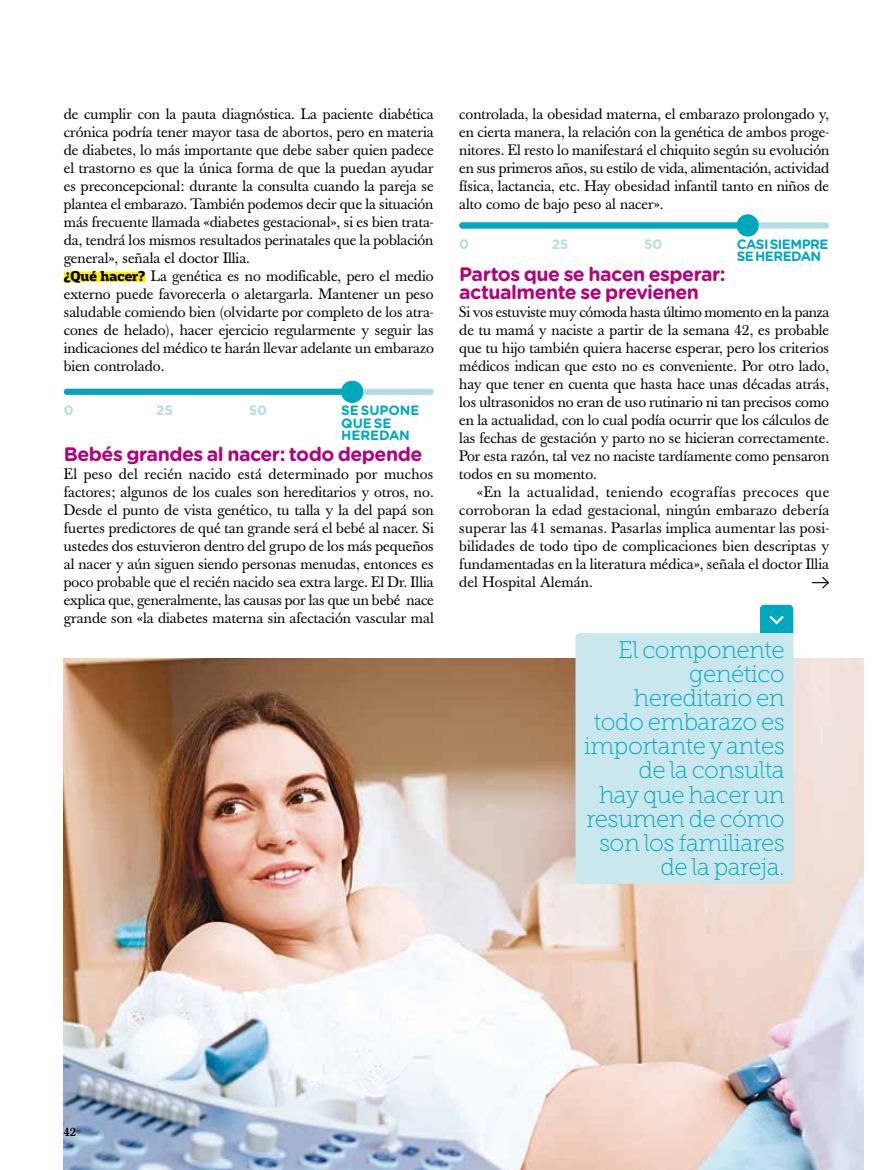
<style>
.page{position:relative;width:893px;height:1170px;background:#fff}
.page>*{position:absolute;margin:0;border:0;box-sizing:border-box;transform-origin:0 0}
.t1{font:24px/24px "Museo Slab 100";letter-spacing:-.02em;color:#00a8bd;text-align:right}
.t2{font:700 19.5px/18px "Gotham Rounded";letter-spacing:-.03em;color:#b5007c}
.t3{font:15px/18px "Baskerville";color:#000;text-align:justify}
.t4{font:700 13.5px/12.1px "Gotham Rounded";letter-spacing:-.005em;color:#00a8bd}
.t5{font:700 13.5px/12.1px "Gotham Rounded";letter-spacing:-.035em;color:#00a8bd}
.t6{font:700 13.5px "Gotham Rounded";letter-spacing:-.015em;color:#b4dee5}
.t7{font:500 12px "Baskerville";color:#000}
.s1{font-family:"Popular";font-weight:700;font-size:13.5px}
</style>
<div class="page">
<img style="left:64px;top:658px;width:799px;height:511px">
<div style="left:64px;top:271px;width:81px;height:11px;background:#ffed00"></div>
<div style="left:67px;top:389px;width:364px;height:6px;background:#b4dee5"></div>
<div style="left:341px;top:381px;width:22px;height:22px;background:#00a8bd;border-radius:50%"></div>
<div style="left:67px;top:389px;width:281px;height:6px;background:#00a8bd"></div>
<div style="left:462px;top:222px;width:364px;height:6px;background:#b4dee5"></div>
<div style="left:737px;top:214px;width:22px;height:22px;background:#00a8bd;border-radius:50%"></div>
<div style="left:462px;top:222px;width:281px;height:6px;background:#00a8bd"></div>
<div style="left:575px;top:633px;width:218px;height:250px;background:#c9e7ec"></div>
<svg style="left:760px;top:604px;width:33px;height:29px"></svg>
<svg style="left:812px;top:577px;width:17px;height:12px"></svg>
<p class="t3" style="left:64px;top:105px;width:372px;text-align:left">de cumplir con la pauta diagnóstica. La paciente diabética crónica podría tener mayor tasa de abortos, pero en materia de diabetes, lo más importante que debe saber quien padece el trastorno es que la única forma de que la puedan ayudar es preconcepcional: durante la consulta cuando la pareja se plantea el embarazo. También podemos decir que la situación más frecuente llamada «diabetes gestacional», si es bien trata&shy;da, tendrá los mismos resultados perinatales que la población general», señala el doctor Illia.<br><span class="s1">¿Qué hacer?</span> La genética es no modificable, pero el medio externo puede favorecerla o aletargarla. Mantener un peso saludable comiendo bien (olvidarte por completo de los atra&shy;cones de helado), hacer ejercicio regularmente y seguir las indicaciones del médico te harán llevar adelante un embarazo bien controlado.</p>
<p class="t6" style="left:64px;top:401px;width:11px">0</p>
<p class="t6" style="left:156px;top:401px;width:18px">25</p>
<p class="t6" style="left:249px;top:401px;width:20px">50</p>
<p class="t4" style="left:341px;top:404px;width:80px">SE SUPONE<br>QUE SE<br>HEREDAN</p>
<h2 class="t2" style="left:64px;top:444px;width:360px">Bebés grandes al nacer: todo depende</h2>
<p class="t3" style="left:64px;top:465px;width:372px">El peso del recién nacido está determinado por muchos factores; algunos de los cuales son hereditarios y otros, no.<br>Desde el punto de vista genético, tu talla y la del papá son fuertes predictores de qué tan grande será el bebé al nacer. Si ustedes dos estuvieron dentro del grupo de los más pequeños al nacer y aún siguen siendo personas menudas, entonces es poco probable que el recién nacido sea extra large. El Dr. Illia explica que, generalmente, las causas por las que un bebé nace grande son «la diabetes materna sin afectación vascular mal</p>
<p class="t3" style="left:459px;top:105px;width:372px">controlada, la obesidad materna, el embarazo prolongado y, en cierta manera, la relación con la genética de ambos proge&shy;nitores. El resto lo manifestará el chiquito según su evolución en sus primeros años, su estilo de vida, alimentación, actividad física, lactancia, etc. Hay obesidad infantil tanto en niños de alto como de bajo peso al nacer».</p>
<p class="t6" style="left:459px;top:234px;width:11px">0</p>
<p class="t6" style="left:552px;top:234px;width:18px">25</p>
<p class="t6" style="left:644px;top:234px;width:20px">50</p>
<p class="t5" style="left:737px;top:238px;width:93px">CASI SIEMPRE<br>SE HEREDAN</p>
<h2 class="t2" style="left:459px;top:264px;width:268px">Partos que se hacen esperar: actualmente se previenen</h2>
<p class="t3" style="left:459px;top:303px;width:372px">Si vos estuviste muy cómoda hasta último momento en la panza de tu mamá y naciste a partir de la semana 42, es probable que tu hijo también quiera hacerse esperar, pero los criterios médicos indican que esto no es conveniente. Por otro lado, hay que tener en cuenta que hasta hace unas décadas atrás, los ultrasonidos no eran de uso rutinario ni tan precisos como en la actualidad, con lo cual podía ocurrir que los cálculos de las fechas de gestación y parto no se hicieran correctamente.<br>Por esta razón, tal vez no naciste tardíamente como pensaron todos en su momento.</p>
<p class="t3" style="left:459px;top:483px;width:372px;text-indent:18px">«En la actualidad, teniendo ecografías precoces que corroboran la edad gestacional, ningún embarazo debería superar las 41 semanas. Pasarlas implica aumentar las posi&shy;bilidades de todo tipo de complicaciones bien descriptas y fundamentadas en la literatura médica», señala el doctor Illia del Hospital Alemán.</p>
<h1 class="t1" style="left:584px;top:638px;width:202px">El componente genético hereditario en todo embarazo es importante y antes de la consulta<br>hay que hacer un resumen de cómo son los familiares de la pareja.</h1>
<p class="t7" style="left:64px;top:1124px;width:14px">42</p>
</div>
